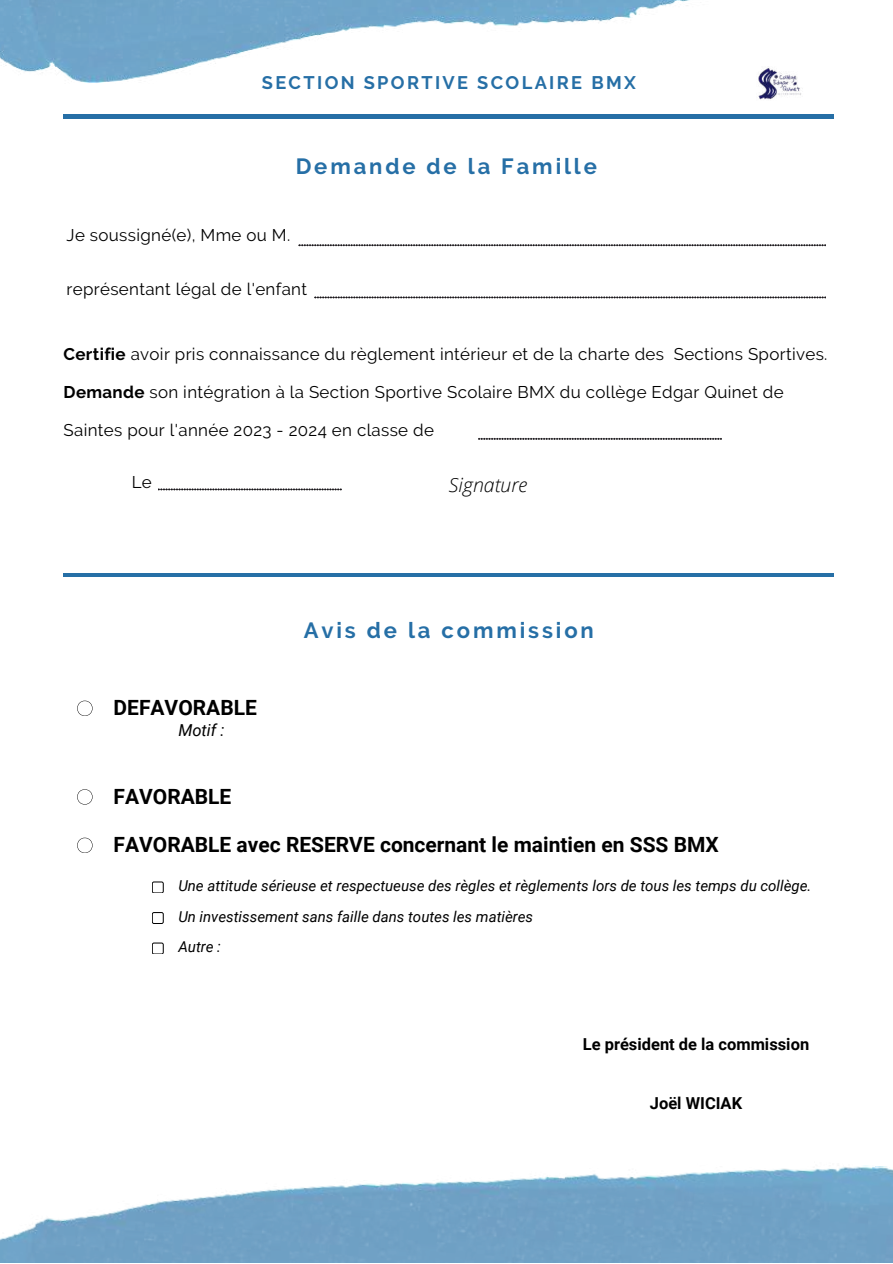
<style>
.page{position:relative;width:893px;height:1264px;background:#fff}
.page>*{position:absolute;margin:0;border:0;box-sizing:border-box;transform-origin:0 0}
.t1{font:700 22.05px "Raleway";letter-spacing:.13em;color:#266fa6}
.t2{font:700 21px "Roboto";color:#000}
.t3{font:italic 300 19.5px "Open Sans";color:#000}
.t4{font:700 18.15px "Raleway";letter-spacing:.13em;color:#266fa6}
.t5{font:16.95px "Raleway";letter-spacing:.02em;color:#000}
.t6{font:700 16.5px "Roboto";color:#000}
.t7{font:italic 16.5px "Roboto";color:#000}
.t8{font:italic 15px/30.5px "Roboto";color:#000}
.s1{font-weight:700}
</style>
<div class="page">
<img style="left:0;top:0;width:690px;height:83px">
<img style="left:0;top:1165px;width:892px;height:97px">
<hr style="left:64px;top:115px;width:770px;height:3px;background:#266fa6">
<img style="left:758px;top:68px;width:43px;height:32px">
<svg style="left:299px;top:244px;width:526px;height:2px"></svg>
<svg style="left:314px;top:296px;width:511px;height:2px"></svg>
<svg style="left:158px;top:488px;width:183px;height:2px"></svg>
<svg style="left:478px;top:438px;width:243px;height:2px"></svg>
<hr style="left:64px;top:573px;width:770px;height:3px;background:#266fa6">
<svg style="left:77px;top:700px;width:16px;height:16px"></svg>
<svg style="left:77px;top:789px;width:16px;height:15px"></svg>
<svg style="left:77px;top:837px;width:16px;height:16px"></svg>
<svg style="left:152px;top:881px;width:12px;height:12px"></svg>
<svg style="left:152px;top:912px;width:12px;height:11px"></svg>
<svg style="left:152px;top:942px;width:12px;height:12px"></svg>
<p class="t4" style="left:262px;top:72px;width:375px">SECTION SPORTIVE SCOLAIRE BMX</p>
<h1 class="t1" style="left:295px;top:153px;width:303px">Demande de la Famille</h1>
<p class="t5" style="left:67px;top:225px;width:225px">Je soussigné(e), Mme ou M.</p>
<p class="t5" style="left:67px;top:279px;width:242px">représentant légal de l'enfant</p>
<p class="t5" style="left:64px;top:343px;width:765px"><span class="s1">Certifie</span> avoir pris connaissance du règlement intérieur et de la charte des Sections Sportives.</p>
<p class="t5" style="left:64px;top:382px;width:721px"><span class="s1">Demande</span> son intégration à la Section Sportive Scolaire BMX du collège Edgar Quinet de</p>
<p class="t5" style="left:64px;top:420px;width:372px">Saintes pour l'année 2023 - 2024 en classe de</p>
<p class="t5" style="left:132px;top:471px;width:22px">Le</p>
<p class="t3" style="left:449px;top:471px;width:80px">Signature</p>
<p class="t2" style="left:113px;top:695px;width:145px">DEFAVORABLE</p>
<p class="t7" style="left:178px;top:720px;width:48px">Motif :</p>
<h1 class="t1" style="left:304px;top:617px;width:291px">Avis de la commission</h1>
<p class="t2" style="left:113px;top:784px;width:119px">FAVORABLE</p>
<p class="t2" style="left:113px;top:832px;width:606px">FAVORABLE avec RESERVE concernant le maintien en SSS BMX</p>
<p class="t8" style="left:178px;top:870px;width:634px">Une attitude sérieuse et respectueuse des règles et règlements lors de tous les temps du collège.<br>Un investissement sans faille dans toutes les matières<br>Autre :</p>
<p class="t6" style="left:582px;top:1034px;width:228px">Le président de la commission</p>
<p class="t6" style="left:649px;top:1093px;width:94px">Joël WICIAK</p>
</div>
